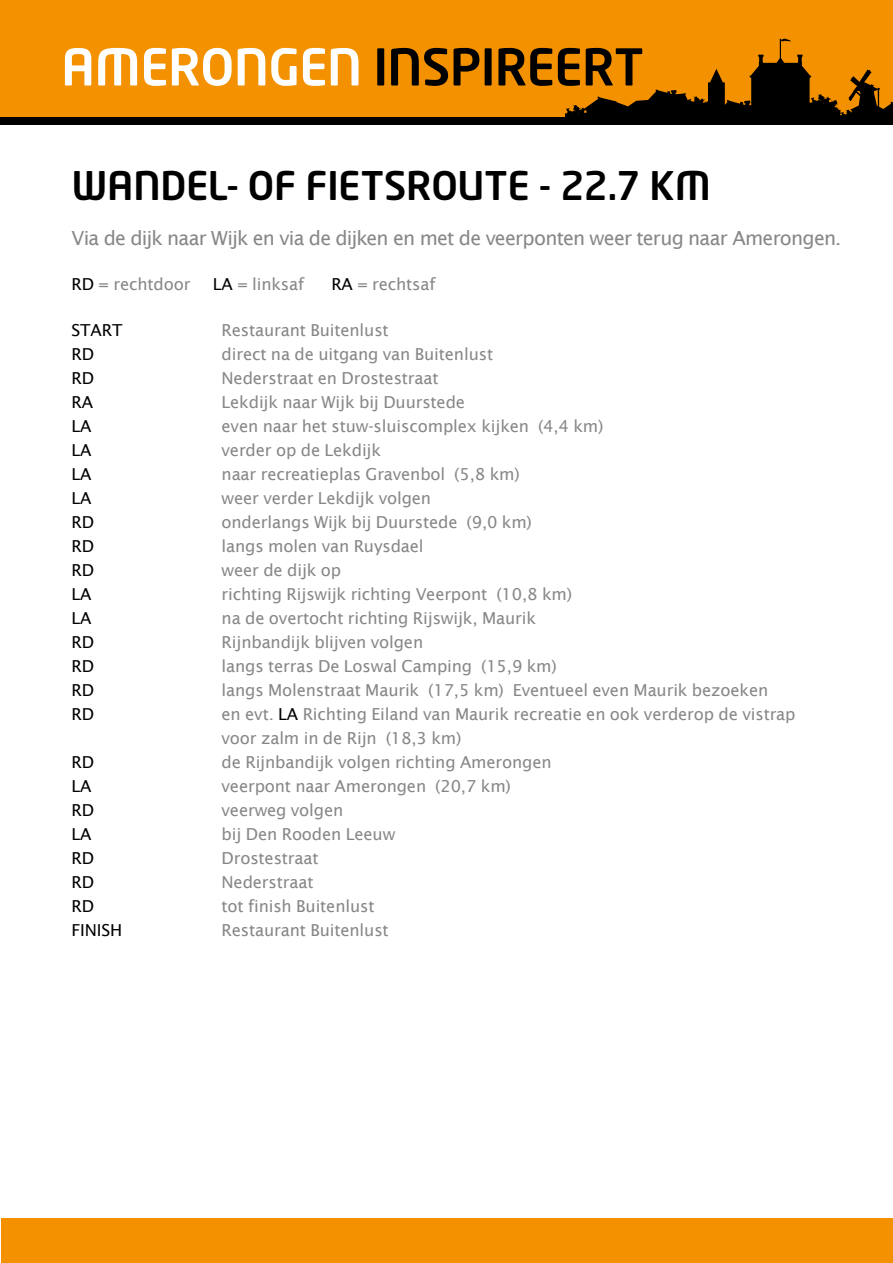
<style>
.page{position:relative;width:893px;height:1263px;background:#fff}
.page>*{position:absolute;margin:0;border:0;box-sizing:border-box;transform-origin:0 0}
.t1{font:500 50.1px "Neo Tech Std";letter-spacing:-.01em;color:#000}
.t2{font:500 39px "Neo Tech Std";letter-spacing:-.005em;color:#000}
.t3{font:19.5px "Lucida Sans";letter-spacing:-.04em;color:#888686}
.t4{font:16.5px/24px "Lucida Sans";letter-spacing:-.01em;color:#888686}
.t5{font:16.5px "Lucida Sans";letter-spacing:-.01em;color:#000}
.s1{color:#fff}
.s2{color:#000}
</style>
<div class="page">
<div style="left:1px;top:1218px;width:892px;height:45px;background:#f39100"></div>
<div style="left:0;top:109px;width:893px;height:16px;background:#000"></div>
<div style="left:0;top:0;width:893px;height:117px;background:#f39100"></div>
<svg style="left:566px;top:39px;width:327px;height:78px"></svg>
<h1 class="t1" style="left:61px;top:35px;width:584px"><span class="s1">AMERONGEN</span> INSPIREERT</h1>
<h2 class="t2" style="left:72px;top:161px;width:641px">WANDEL- OF FIETSROUTE - 22.7 KM</h2>
<p class="t3" style="left:72px;top:227px;width:771px">Via de dijk naar Wijk en via de dijken en met de veerponten weer terug naar Amerongen.</p>
<p class="t4" style="left:72px;top:272px;width:120px"><span class="s2">RD</span> = rechtdoor</p>
<p class="t4" style="left:213px;top:272px;width:93px"><span class="s2">LA</span> = linksaf</p>
<p class="t4" style="left:331px;top:272px;width:106px"><span class="s2">RA</span> = rechtsaf</p>
<p class="t5" style="left:72px;top:321px;width:52px">START</p>
<p class="t4" style="left:222px;top:318px;width:169px">Restaurant Buitenlust</p>
<p class="t5" style="left:72px;top:345px;width:24px">RD</p>
<p class="t4" style="left:222px;top:342px;width:273px">direct na de uitgang van Buitenlust</p>
<p class="t5" style="left:72px;top:369px;width:24px">RD</p>
<p class="t4" style="left:222px;top:366px;width:219px">Nederstraat en Drostestraat</p>
<p class="t5" style="left:72px;top:393px;width:23px">RA</p>
<p class="t4" style="left:222px;top:390px;width:245px">Lekdijk naar Wijk bij Duurstede</p>
<p class="t5" style="left:72px;top:417px;width:22px">LA</p>
<p class="t4" style="left:222px;top:414px;width:383px">even naar het stuw-sluiscomplex kijken (4,4 km)</p>
<p class="t5" style="left:72px;top:441px;width:22px">LA</p>
<p class="t4" style="left:222px;top:438px;width:161px">verder op de Lekdijk</p>
<p class="t5" style="left:72px;top:465px;width:22px">LA</p>
<p class="t4" style="left:222px;top:462px;width:300px">naar recreatieplas Gravenbol (5,8 km)</p>
<p class="t5" style="left:72px;top:489px;width:22px">LA</p>
<p class="t4" style="left:222px;top:486px;width:211px">weer verder Lekdijk volgen</p>
<p class="t5" style="left:72px;top:513px;width:24px">RD</p>
<p class="t4" style="left:222px;top:510px;width:312px">onderlangs Wijk bij Duurstede (9,0 km)</p>
<p class="t5" style="left:72px;top:537px;width:24px">RD</p>
<p class="t4" style="left:222px;top:534px;width:204px">langs molen van Ruysdael</p>
<p class="t5" style="left:72px;top:561px;width:24px">RD</p>
<p class="t4" style="left:222px;top:558px;width:121px">weer de dijk op</p>
<p class="t5" style="left:72px;top:585px;width:22px">LA</p>
<p class="t4" style="left:222px;top:582px;width:352px">richting Rijswijk richting Veerpont (10,8 km)</p>
<p class="t5" style="left:72px;top:609px;width:22px">LA</p>
<p class="t4" style="left:222px;top:606px;width:316px">na de overtocht richting Rijswijk, Maurik</p>
<p class="t5" style="left:72px;top:633px;width:24px">RD</p>
<p class="t4" style="left:222px;top:630px;width:203px">Rijnbandijk blijven volgen</p>
<p class="t5" style="left:72px;top:657px;width:24px">RD</p>
<p class="t4" style="left:222px;top:654px;width:337px">langs terras De Loswal Camping (15,9 km)</p>
<p class="t5" style="left:72px;top:681px;width:24px">RD</p>
<p class="t4" style="left:222px;top:678px;width:548px">langs Molenstraat Maurik (17,5 km) Eventueel even Maurik bezoeken</p>
<p class="t5" style="left:72px;top:705px;width:24px">RD</p>
<p class="t4" style="left:222px;top:702px;width:576px">en evt. <span class="s2">LA</span> Richting Eiland van Maurik recreatie en ook verderop de vistrap voor zalm in de Rijn (18,3 km)</p>
<p class="t5" style="left:72px;top:753px;width:24px">RD</p>
<p class="t4" style="left:222px;top:750px;width:332px">de Rijnbandijk volgen richting Amerongen</p>
<p class="t5" style="left:72px;top:777px;width:22px">LA</p>
<p class="t4" style="left:222px;top:774px;width:291px">veerpont naar Amerongen (20,7 km)</p>
<p class="t5" style="left:72px;top:801px;width:24px">RD</p>
<p class="t4" style="left:222px;top:798px;width:123px">veerweg volgen</p>
<p class="t5" style="left:72px;top:825px;width:22px">LA</p>
<p class="t4" style="left:222px;top:822px;width:175px">bij Den Rooden Leeuw</p>
<p class="t5" style="left:72px;top:849px;width:24px">RD</p>
<p class="t4" style="left:222px;top:846px;width:99px">Drostestraat</p>
<p class="t5" style="left:72px;top:873px;width:24px">RD</p>
<p class="t4" style="left:222px;top:870px;width:93px">Nederstraat</p>
<p class="t5" style="left:72px;top:897px;width:24px">RD</p>
<p class="t4" style="left:222px;top:894px;width:154px">tot finish Buitenlust</p>
<p class="t5" style="left:72px;top:921px;width:52px">FINISH</p>
<p class="t4" style="left:222px;top:918px;width:169px">Restaurant Buitenlust</p>
</div>
